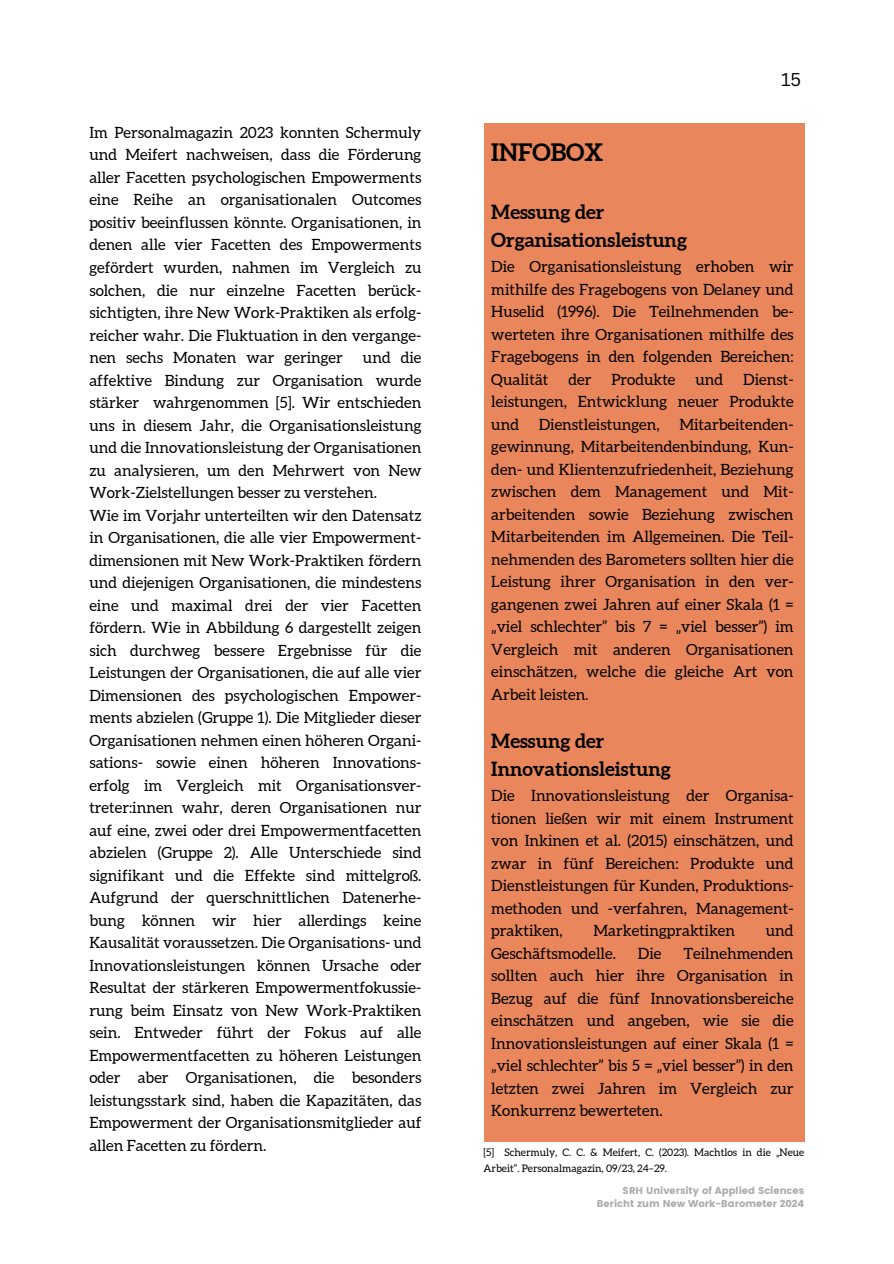
<style>
.page{position:relative;width:894px;height:1264px;background:#fff}
.page>*{position:absolute;margin:0;border:0;box-sizing:border-box;transform-origin:0 0}
.t1{font:700 24px "Aleo";color:#000}
.t2{font:700 19.5px/28.2px "Aleo";color:#000}
.t3{font:18px "Canva Sans";color:#000}
.t4{font:15.45px/22.5px "Aleo";color:#000;text-align:justify}
.t5{font:10.35px/15.6px "Aleo";color:#000}
.t6{font:9.9px/13.5px "Poppins";color:#ababab;text-align:right}
</style>
<div class="page">
<div style="left:483px;top:123px;width:321px;height:1018px;background:#e9865b"></div>
<h3 class="t4" style="left:89px;top:121px;width:333px">Im Personalmagazin 2023 konnten Schermuly und Meifert nachweisen, dass die Förderung aller Facetten psychologischen Empowerments eine Reihe an organisationalen Outcomes positiv beeinflussen könnte. Organisationen, in denen alle vier Facetten des Empowerments gefördert wurden, nahmen im Vergleich zu solchen, die nur einzelne Facetten berück&shy;sichtigten, ihre New Work-Praktiken als erfolg&shy;reicher wahr. Die Fluktuation in den vergange&shy;nen sechs Monaten war geringer</h3>
<h3 class="t4" style="left:89px;top:346px;width:333px;text-align:left;text-indent:273px">und die affektive Bindung zur Organisation wurde stärker wahrgenommen [5]. Wir entschieden uns in diesem Jahr, die Organisationsleistung und die Innovationsleistung der Organisationen zu analysieren, um den Mehrwert von New Work-Zielstellungen besser zu verstehen.<br>Wie im Vorjahr unterteilten wir den Datensatz in Organisationen, die alle vier Empowerment&shy;dimensionen mit New Work-Praktiken fördern und diejenigen Organisationen, die mindestens eine und maximal drei der vier Facetten fördern. Wie in Abbildung 6 dargestellt zeigen sich durchweg bessere Ergebnisse für die Leistungen der Organisationen, die auf alle vier Dimensionen des psychologischen Empower&shy;ments abzielen (Gruppe 1). Die Mitglieder dieser Organisationen nehmen einen höheren Organi&shy;sations- sowie einen höheren Innovations&shy;erfolg im Vergleich mit Organisationsver&shy;treter:innen wahr, deren Organisationen nur auf eine, zwei oder drei Empowermentfacetten abzielen (Gruppe 2). Alle Unterschiede sind signifikant und die Effekte sind mittelgroß.<br>Aufgrund der querschnittlichen Datenerhe&shy;bung können wir hier allerdings keine Kausalität voraussetzen. Die Organisations- und Innovationsleistungen können Ursache oder Resultat der stärkeren Empowermentfokussie&shy;rung beim Einsatz von New Work-Praktiken sein. Entweder führt der Fokus auf alle Empowermentfacetten zu höheren Leistungen oder aber Organisationen, die besonders leistungsstark sind, haben die Kapazitäten, das Empowerment der Organisationsmitglieder auf allen Facetten zu fördern.</h3>
<h3 class="t1" style="left:491px;top:138px;width:113px">INFOBOX</h3>
<p class="t3" style="left:780px;top:66px;width:22px">15</p>
<p class="t2" style="left:491px;top:198px;width:197px">Messung der<br>Organisationsleistung</p>
<p class="t4" style="left:491px;top:255px;width:304px">Die Organisationsleistung erhoben wir mithilfe des Fragebogens von Delaney und Huselid (1996). Die Teilnehmenden be&shy;werteten ihre Organisationen mithilfe des Fragebogens in den folgenden Bereichen:<br>Qualität</p>
<p class="t4" style="left:568px;top:368px;width:24px">der</p>
<p class="t4" style="left:611px;top:368px;width:66px">Produkte</p>
<p class="t4" style="left:695px;top:368px;width:29px">und</p>
<p class="t4" style="left:491px;top:368px;width:304px;text-indent:252px">Dienst&shy;leistungen, Entwicklung neuer Produkte und</p>
<p class="t4" style="left:491px;top:413px;width:304px;text-indent:188px">Mitarbeitenden&shy;gewinnung, Mitarbeitendenbindung, Kun&shy;den- und Klientenzufriedenheit, Beziehung zwischen dem Management und Mit&shy;arbeitenden sowie Beziehung zwischen Mitarbeitenden im Allgemeinen. Die Teil&shy;nehmenden des Barometers sollten hier die Leistung ihrer Organisation in den ver-</p>
<h1 class="t4" style="left:491px;top:593px;width:304px">gangenen zwei Jahren auf einer Skala (1 = „viel schlechter” bis 7 = „viel besser”) im Vergleich mit anderen Organisationen einschätzen, welche die gleiche Art von Arbeit leisten.</h1>
<h1 class="t2" style="left:491px;top:727px;width:181px">Messung der<br>Innovationsleistung</h1>
<h1 class="t4" style="left:491px;top:784px;width:304px">Die Innovationsleistung der Organisa&shy;tionen ließen wir mit einem Instrument von Inkinen et al. (2015) einschätzen, und zwar in fünf Bereichen: Produkte und Dienstleistungen für Kunden, Produktions&shy;methoden und -verfahren, Management&shy;praktiken,</h1>
<p class="t4" style="left:538px;top:413px;width:122px">Dienstleistungen,</p>
<h1 class="t4" style="left:593px;top:919px;width:143px">Marketingpraktiken</h1>
<h1 class="t4" style="left:765px;top:919px;width:29px">und</h1>
<h1 class="t4" style="left:491px;top:942px;width:126px">Geschäftsmodelle.</h1>
<h1 class="t4" style="left:637px;top:942px;width:25px">Die</h1>
<h1 class="t4" style="left:491px;top:942px;width:304px;text-indent:192px">Teilnehmenden sollten auch hier ihre Organisation in Bezug auf die fünf Innovationsbereiche einschätzen und angeben, wie sie die Innovationsleistungen auf einer Skala (1 = „viel schlechter” bis 5 = „viel besser”) in den letzten zwei Jahren im Vergleich zur Konkurrenz bewerteten.</h1>
<h3 class="t5" style="left:483px;top:1144px;width:322px">[5] Schermuly, C. C. &amp; Meifert, C. (2023). Machtlos in die „Neue<br>Arbeit“. Personalmagazin, 09/23, 24–29.</h3>
<p class="t6" style="left:596px;top:1183px;width:209px">SRH University of Applied Sciences<br>Bericht zum New Work-Barometer 2024</p>
</div>
